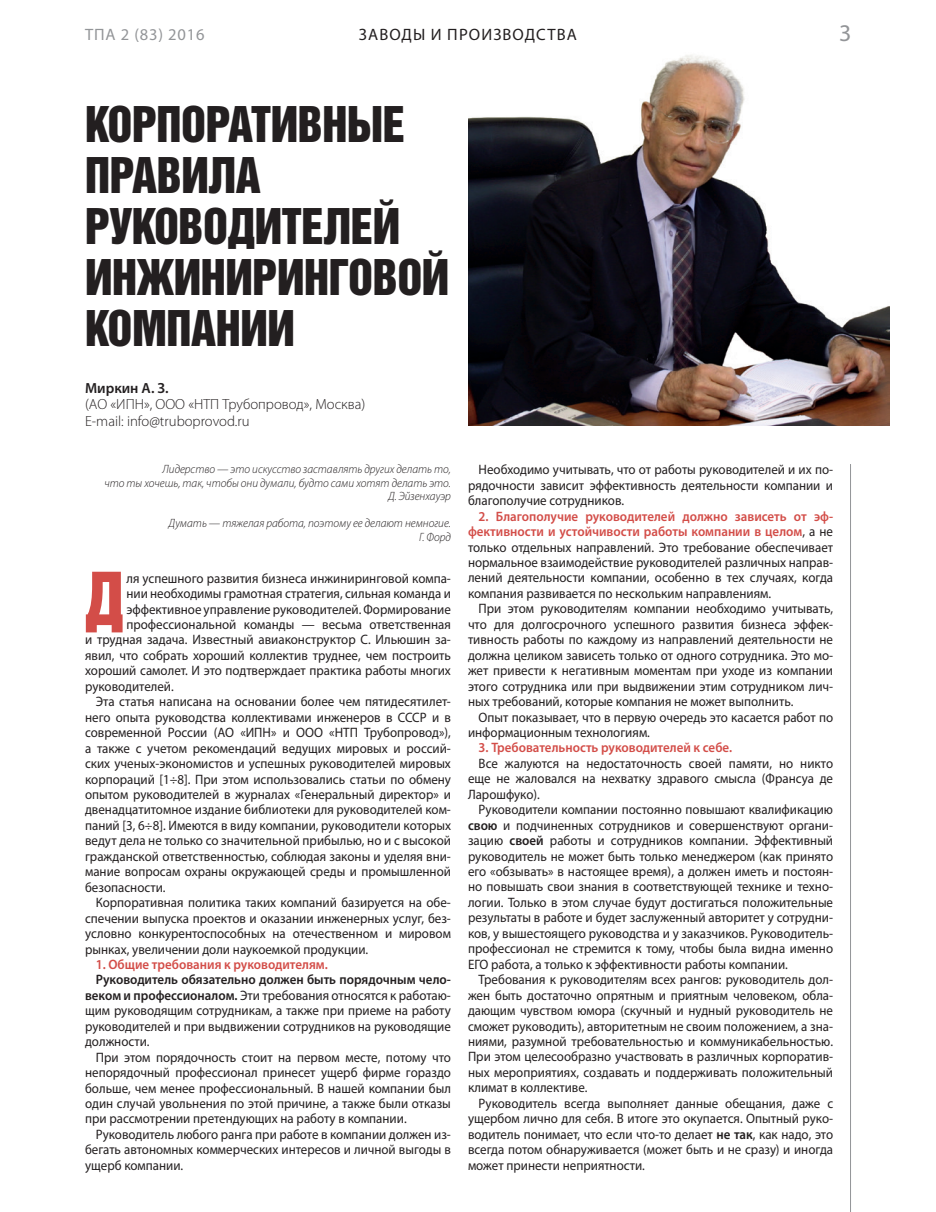
<style>
.page{position:relative;width:936px;height:1212px;background:#fff}
.page>*{position:absolute;margin:0;border:0;box-sizing:border-box;transform-origin:0 0}
._4_Text_9_5{font:66.75px "Helvetica Inserat LT Std";color:#d34d48;scale:.95 1}
.t1{font:45px/51px "Helvetica Inserat LT Std";letter-spacing:-.01em;color:#231f20}
.t2{font:24px "Myriad Pro";color:#939598}
.t3{font:16.5px "Myriad Pro";letter-spacing:.07em;color:#231f20}
.t4{font:16.5px "Myriad Pro";letter-spacing:.05em;color:#939598}
.Autors_Name{font:300 14.7px/16.5px "Myriad Pro";color:#231f20}
._4_Text_9_5-2{font:13.65px/15.5px "Myriad Pro";color:#231f20;text-align:justify;scale:.95 1}
._4_Text_9_5-3{font:600 13.65px "Myriad Pro";color:#d34d48;scale:.95 1}
._4_Text_9_5-4{font:italic 300 12px/13.5px "Myriad Pro";color:#231f20;text-align:right;scale:.95 1}
.s1{font-weight:600}
.s2{font-weight:600;color:#d34d48}
</style>
<div class="page">
<img style="left:468px;top:55px;width:421px;height:371px">
<hr style="left:850px;top:464px;width:1px;height:748px;background:#939598">
<p class="t4" style="left:85px;top:24px;width:121px">ТПА 2 (83) 2016</p>
<p class="t3" style="left:359px;top:24px;width:220px">ЗАВОДЫ И ПРОИЗВОДСТВА</p>
<p class="t2" style="left:839px;top:18px;width:14px">3</p>
<p class="t1" style="left:85px;top:100px;width:366px">КОРПОРАТИВНЫЕ<br>ПРАВИЛА<br>РУКОВОДИТЕЛЕЙ<br>ИНЖИНИРИНГОВОЙ<br>КОМПАНИИ</p>
<p class="Autors_Name" style="left:85px;top:380px;width:282px"><span class="s1">Миркин А. З.<br></span>(АО «ИПН», ООО «НТП Трубопровод», Москва)</p>
<p class="Autors_Name" style="left:85px;top:413px;width:166px">E-mail: info@truboprovod.ru</p>
<p class="_4_Text_9_5-4" style="left:104px;top:463px;width:366px">Лидерство — это искусство заставлять других делать то,<br>что ты хочешь, так, чтобы они думали, будто сами хотят делать это.</p>
<p class="_4_Text_9_5-4" style="left:388px;top:490px;width:67px">Д. Эйзенхауэр</p>
<p class="_4_Text_9_5-4" style="left:169px;top:517px;width:298px">Думать — тяжелая работа, поэтому ее делают немногие.</p>
<p class="_4_Text_9_5-4" style="left:419px;top:530px;width:35px">Г. Форд</p>
<p class="_4_Text_9_5" style="left:85px;top:559px;width:42px">Д</p>
<p class="_4_Text_9_5-2" style="left:126px;top:570px;width:343px">ля успешного развития бизнеса инжиниринговой компа-</p>
<p class="_4_Text_9_5-2" style="left:126px;top:585px;width:343px">нии необходимы грамотная стратегия, сильная команда и</p>
<p class="_4_Text_9_5-2" style="left:126px;top:601px;width:343px">эффективное управление руководителей. Формирование</p>
<p class="_4_Text_9_5-2" style="left:126px;top:616px;width:343px">профессиональной команды — весьма ответственная</p>
<p class="_4_Text_9_5-2" style="left:85px;top:632px;width:386px">и трудная задача. Известный авиаконструктор С. Ильюшин за-</p>
<p class="_4_Text_9_5-2" style="left:85px;top:647px;width:386px">явил, что собрать хороший коллектив труднее, чем построить</p>
<p class="_4_Text_9_5-2" style="left:85px;top:663px;width:386px">хороший самолет. И это подтверждает практика работы многих</p>
<p class="_4_Text_9_5-2" style="left:85px;top:678px;width:95px">руководителей.</p>
<p class="_4_Text_9_5-2" style="left:85px;top:694px;width:386px;text-indent:11px">Эта статья написана на основании более чем пятидесятилет&shy;него опыта руководства коллективами инженеров в СССР и в современной России (АО «ИПН» и ООО «НТП Трубопровод»), а также с учетом рекомендаций ведущих мировых и россий&shy;ских ученых-экономистов и успешных руководителей мировых корпораций [1÷8]. При этом использовались статьи по обмену опытом руководителей в журналах «Генеральный директор» и двенадцатитомное издание библиотеки для руководителей ком&shy;паний [3, 6÷8]. Имеются в виду компании, руководители которых ведут дела не только со значительной прибылью, но и с высокой гражданской ответственностью, соблюдая законы и уделяя вни&shy;мание вопросам охраны окружающей среды и промышленной безопасности.</p>
<p class="_4_Text_9_5-2" style="left:85px;top:894px;width:386px;text-indent:11px">Корпоративная политика таких компаний базируется на обе&shy;спечении выпуска проектов и оказании инженерных услуг, без&shy;условно конкурентоспособных на отечественном и мировом рынках, увеличении доли наукоемкой продукции.</p>
<p class="_4_Text_9_5-3" style="left:96px;top:956px;width:246px">1. Общие требования к руководителям.</p>
<p class="_4_Text_9_5-2" style="left:85px;top:972px;width:386px;text-indent:11px"><span class="s1">Руководитель обязательно должен быть порядочным чело&shy;веком и профессионалом.</span> Эти требования относятся к работаю&shy;щим руководящим сотрудникам, а также при приеме на работу руководителей и при выдвижении сотрудников на руководящие должности.</p>
<p class="_4_Text_9_5-2" style="left:85px;top:1049px;width:386px;text-indent:11px">При этом порядочность стоит на первом месте, потому что непорядочный профессионал принесет ущерб фирме гораздо больше, чем менее профессиональный. В нашей компании был один случай увольнения по этой причине, а также были отказы при рассмотрении претендующих на работу в компании.</p>
<p class="_4_Text_9_5-2" style="left:85px;top:1126px;width:386px;text-indent:11px">Руководитель любого ранга при работе в компании должен из&shy;бегать автономных коммерческих интересов и личной выгоды в ущерб компании.</p>
<p class="_4_Text_9_5-2" style="left:468px;top:462px;width:386px;text-indent:11px">Необходимо учитывать, что от работы руководителей и их по&shy;рядочности зависит эффективность деятельности компании и благополучие сотрудников.</p>
<p class="_4_Text_9_5-2" style="left:468px;top:508px;width:386px;text-indent:11px"><span class="s2">2. Благополучие руководителей должно зависеть от эф&shy;фективности и устойчивости работы компании в целом</span>, а не только отдельных направлений. Это требование обеспечивает нормальное взаимодействие руководителей различных направ&shy;лений деятельности компании, особенно в тех случаях, когда компания развивается по нескольким направлениям.</p>
<p class="_4_Text_9_5-2" style="left:468px;top:601px;width:386px;text-indent:11px">При этом руководителям компании необходимо учитывать, что для долгосрочного успешного развития бизнеса эффек&shy;тивность работы по каждому из направлений деятельности не должна целиком зависеть только от одного сотрудника. Это мо&shy;жет привести к негативным моментам при уходе из компании этого сотрудника или при выдвижении этим сотрудником лич&shy;ных требований, которые компания не может выполнить.</p>
<p class="_4_Text_9_5-2" style="left:468px;top:709px;width:386px;text-indent:11px">Опыт показывает, что в первую очередь это касается работ по информационным технологиям.</p>
<p class="_4_Text_9_5-3" style="left:478px;top:739px;width:268px">3. Требовательность руководителей к себе.</p>
<p class="_4_Text_9_5-2" style="left:468px;top:755px;width:386px;text-indent:11px">Все жалуются на недостаточность своей памяти, но никто еще не жаловался на нехватку здравого смысла (Франсуа де Ларошфуко).</p>
<p class="_4_Text_9_5-2" style="left:468px;top:802px;width:386px;text-indent:11px">Руководители компании постоянно повышают квалификацию <span class="s1">свою</span> и подчиненных сотрудников и совершенствуют органи&shy;зацию <span class="s1">своей</span> работы и сотрудников компании. Эффективный руководитель не может быть только менеджером (как принято его «обзывать» в настоящее время), а должен иметь и постоян&shy;но повышать свои знания в соответствующей технике и техно&shy;логии. Только в этом случае будут достигаться положительные результаты в работе и будет заслуженный авторитет у сотрудни&shy;ков, у вышестоящего руководства и у заказчиков. Руководитель&shy;профессионал не стремится к тому, чтобы была видна именно ЕГО работа, а только к эффективности работы компании.</p>
<p class="_4_Text_9_5-2" style="left:468px;top:972px;width:386px;text-indent:11px">Требования к руководителям всех рангов: руководитель дол&shy;жен быть достаточно опрятным и приятным человеком, обла&shy;дающим чувством юмора (скучный и нудный руководитель не сможет руководить), авторитетным не своим положением, а зна&shy;ниями, разумной требовательностью и коммуникабельностью.<br>При этом целесообразно участвовать в различных корпоратив&shy;ных мероприятиях, создавать и поддерживать положительный климат в коллективе.</p>
<p class="_4_Text_9_5-2" style="left:468px;top:1095px;width:386px;text-indent:11px">Руководитель всегда выполняет данные обещания, даже с ущербом лично для себя. В итоге это окупается. Опытный руко&shy;водитель понимает, что если что-то делает <span class="s1">не так</span>, как надо, это всегда потом обнаруживается (может быть и не сразу) и иногда может принести неприятности.</p>
</div>
